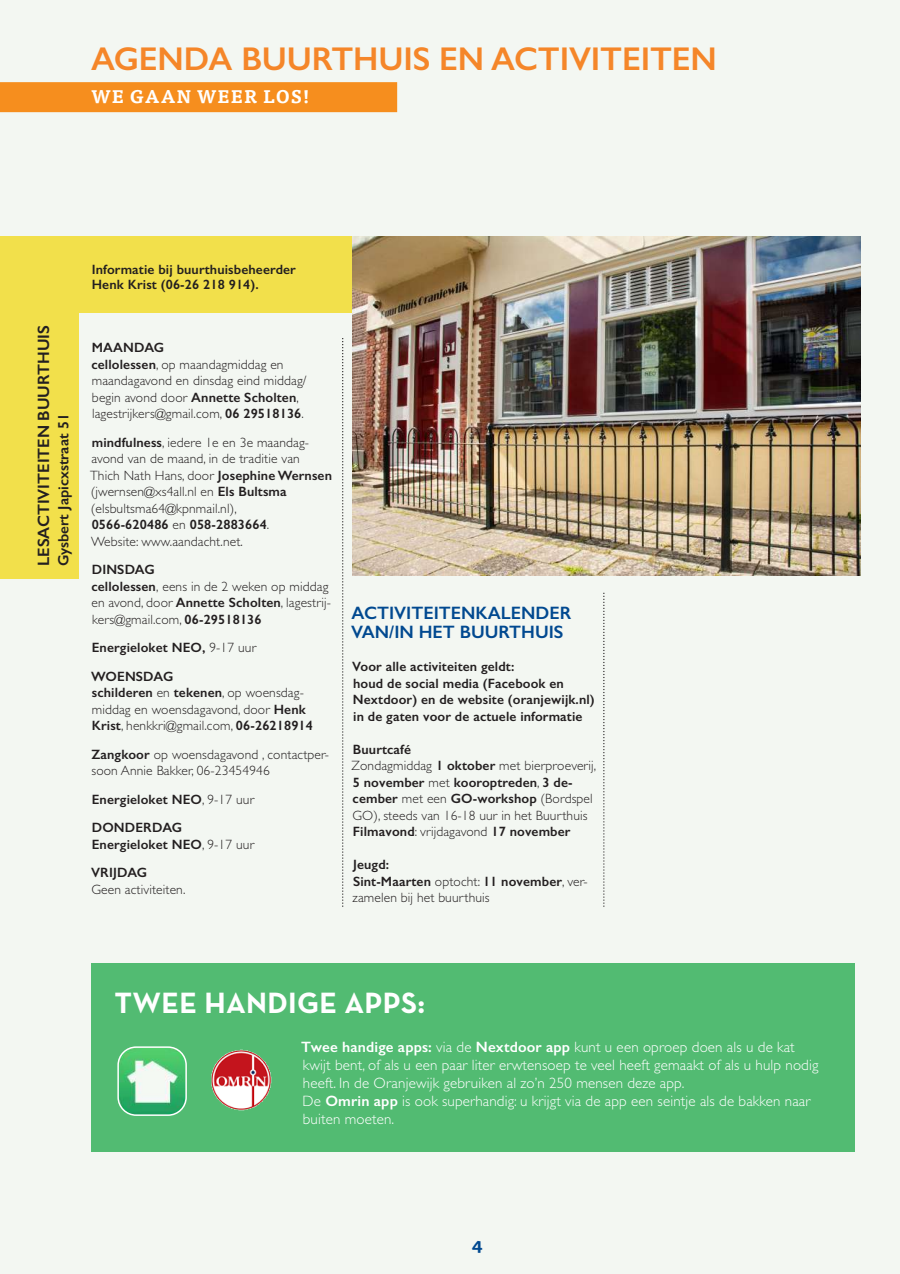
<style>
.page{position:relative;width:900px;height:1274px;background:#f3f7f2}
.page>*{position:absolute;margin:0;border:0;box-sizing:border-box;transform-origin:0 0}
.t1{font:600 33px "Gill Sans";letter-spacing:-.005em;color:#f58629}
.t2{font:29.85px "Neutra Text Bold SC";letter-spacing:.01em;color:#fff}
.t3{font:600 18px/19.5px "Gill Sans";color:#014990}
.t4{font:700 18px "Tisa OT";letter-spacing:.05em;color:#fff}
.t5{font:700 18px "Tisa OT";color:#014990}
.t6{font:600 16.5px "Gill Sans";color:#231f20}
.t7{font:300 15px/18px "Gill Sans Std";letter-spacing:.01em;color:#fff}
.t8{font:600 15px "Gill Sans";color:#231f20}
.t9{font:300 13.5px/16.5px "Gill Sans Std";letter-spacing:.01em;color:#231f20}
.t10{font:600 13.5px/16.5px "Gill Sans";letter-spacing:.01em;color:#231f20}
.s1{font-family:"Gill Sans";font-weight:600}
.s2{font-family:"Gill Sans Std";font-weight:300}
</style>
<div class="page">
<div style="left:0;top:237px;width:602px;height:76px;background:#f2e04b"></div>
<div style="left:0;top:289px;width:79px;height:290px;background:#f2e04b"></div>
<div style="left:0;top:82px;width:397px;height:30px;background:#f68e1e"></div>
<hr style="left:341px;top:336px;width:4px;height:571px;background:#231f20;opacity:.35">
<hr style="left:602px;top:591px;width:4px;height:316px;background:#231f20;opacity:.35">
<img style="left:352px;top:237px;width:508px;height:339px">
<div style="left:91px;top:963px;width:764px;height:188px;background:#52bb72"></div>
<img style="left:118px;top:1049px;width:68px;height:66px">
<div style="left:117px;top:1046px;width:70px;height:69px;border:2px solid #fff;border-radius:18px"></div>
<img style="left:211px;top:1049px;width:61px;height:62px">
<h1 class="t1" style="left:91px;top:39px;width:627px">AGENDA BUURTHUIS EN ACTIVITEITEN</h1>
<h3 class="t4" style="left:91px;top:86px;width:220px">WE GAAN WEER LOS!</h3>
<p class="t6" style="left:33px;top:566px;width:242px;rotate:-90deg">LESACTIVITEITEN BUURTHUIS</p>
<p class="t8" style="left:54px;top:566px;width:154px;rotate:-90deg">Gysbert Japicxstraat 51</p>
<p class="t10" style="left:92px;top:262px;width:206px;line-height:15px">Informatie bij buurthuisbeheerder<br>Henk Krist (06-26 218 914).</p>
<p class="t10" style="left:92px;top:339px;width:74px">MAANDAG</p>
<p class="t9" style="left:92px;top:356px;width:217px"><span class="s1">cellolessen</span>, op maandagmiddag en maandagavond en dinsdag eind middag/ begin avond door <span class="s1">Annette Scholten</span>, lagestrijkers@gmail.com, <span class="s1">06 29518136</span>.</p>
<p class="t9" style="left:90px;top:434px;width:243px"><span class="s1">mindfulness</span>, iedere 1e en 3e maandag&shy;avond van de maand, in de traditie van<br>Thich Nath Hans, door <span class="s1">Josephine Wernsen </span>(jwernsen@xs4all.nl en <span class="s1">Els Bultsma </span>(elsbultsma64@kpnmail.nl),</p>
<p class="t10" style="left:92px;top:516px;width:179px">0566-620486 <span class="s2">en</span> 058-2883664<span class="s2">.</span></p>
<p class="t9" style="left:91px;top:533px;width:153px">Website: www.aandacht.net.</p>
<p class="t10" style="left:92px;top:561px;width:65px">DINSDAG</p>
<p class="t9" style="left:91px;top:578px;width:241px"><span class="s1">cellolessen</span>, eens in de 2 weken op middag en avond, door <span class="s1">Annette Scholten</span>, lagestrij&shy;kers@gmail.com, <span class="s1">06-29518136</span></p>
<p class="t10" style="left:91px;top:633px;width:167px;line-height:28.5px">Energieloket NEO, <span class="s2">9-17 uur<br></span>WOENSDAG</p>
<p class="t10" style="left:92px;top:684px;width:214px">schilderen <span class="s2">en</span> tekenen<span class="s2">, op woensdag-</span></p>
<p class="t9" style="left:92px;top:701px;width:223px">middag en woensdagavond, door <span class="s1">Henk<br>Krist</span>, henkkri@gmail.com, <span class="s1">06-26218914</span></p>
<p class="t9" style="left:91px;top:746px;width:239px"><span class="s1">Zangkoor</span> op woensdagavond , contactper&shy;soon Annie Bakker, 06-23454946</p>
<p class="t10" style="left:92px;top:784px;width:164px;line-height:28.5px">Energieloket NEO<span class="s2">, 9-17 uur<br></span>DONDERDAG</p>
<p class="t10" style="left:91px;top:829px;width:165px;line-height:28.5px">Energieloket NEO<span class="s2">, 9-17 uur<br></span>VRIJDAG</p>
<p class="t9" style="left:91px;top:881px;width:96px">Geen activiteiten.</p>
<h3 class="t3" style="left:351px;top:602px;width:222px">ACTIVITEITENKALENDER<br>VAN/IN HET BUURTHUIS</h3>
<p class="t10" style="left:352px;top:658px;width:244px">Voor alle activiteiten geldt:<br>houd de social media (Facebook en Nextdoor) en de website (oranjewijk.nl) in de gaten voor de actuele informatie</p>
<p class="t10" style="left:353px;top:740px;width:60px">Buurtcafé</p>
<p class="t9" style="left:351px;top:757px;width:246px">Zondagmiddag <span class="s1">1 oktober</span> met bierproeverij,</p>
<p class="t10" style="left:353px;top:773px;width:242px">5 november <span class="s2">met</span> kooroptreden<span class="s2">,</span> 3 de&shy;cember <span class="s2">met een</span> GO-workshop <span class="s2">(Bordspel</span></p>
<p class="t9" style="left:352px;top:807px;width:237px">GO), steeds van 16-18 uur in het Buurthuis</p>
<p class="t10" style="left:353px;top:823px;width:219px">Filmavond<span class="s2">: vrijdagavond</span> 17 november</p>
<p class="t10" style="left:353px;top:856px;width:236px">Jeugd:<br>Sint-Maarten <span class="s2">optocht:</span> 11 november<span class="s2">, ver-</span></p>
<p class="t9" style="left:353px;top:889px;width:139px">zamelen bij het buurthuis</p>
<h2 class="t2" style="left:114px;top:984px;width:312px">TWEE HANDIGE APPS:</h2>
<p class="t7" style="left:301px;top:1038px;width:519px"><span class="s1">Twee handige apps:</span> via de <span class="s1">Nextdoor app</span> kunt u een oproep doen als u de kat kwijt bent, of als u een paar liter erwtensoep te veel heeft gemaakt of als u hulp nodig heeft. In de Oranjewijk gebruiken al zo’n 250 mensen deze app.<br>De <span class="s1">Omrin app</span> is ook superhandig: u krijgt via de app een seintje als de bakken naar buiten moeten.</p>
<h3 class="t5" style="left:472px;top:1232px;width:13px">4</h3>
</div>
